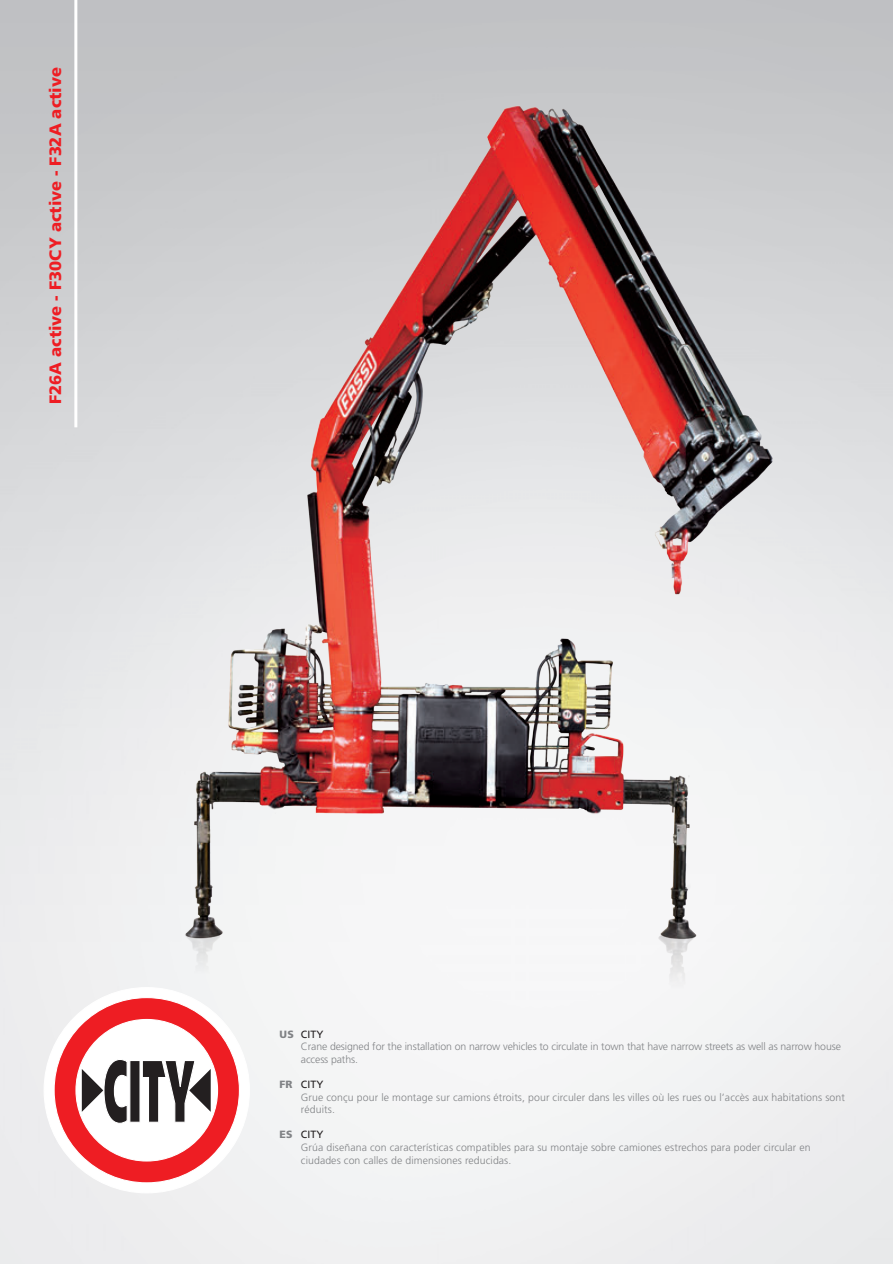
<style>
.page{position:relative;width:893px;height:1264px;background:#fff}
.page>*{position:absolute;margin:0;border:0;box-sizing:border-box;transform-origin:0 0}
.t1{font:900 16.5px "Frutiger";color:#ee1d23}
.t2{font:300 10.5px/12.6px "Frutiger";letter-spacing:.01em;color:#808285}
.t3{font:300 10.5px/12.6px "Frutiger";letter-spacing:-.01em;color:#808285}
.s1{font-weight:900}
.s2{font-weight:400;color:#231f20}
</style>
<div class="page">
<div style="left:106px;top:867px;width:628px;height:223px;background:#f5f5f6"></div>
<img style="left:146px;top:88px;width:628px;height:915px">
<svg style="left:44px;top:987px;width:206px;height:206px"></svg>
<h1 class="t1" style="left:45px;top:404px;width:338px;rotate:-90deg">F26A active - F30CY active - F32A active</h1>
<p class="t3" style="left:301px;top:1027px;width:541px;text-indent:-21px"><span class="s1">US</span> <span class="s2">CITY<br></span>Crane designed for the installation on narrow vehicles to circulate in town that have narrow streets as well as narrow house access paths.</p>
<p class="t2" style="left:301px;top:1078px;width:545px;text-indent:-21px"><span class="s1">FR</span> <span class="s2">CITY<br></span>Grue conçu pour le montage sur camions étroits, pour circuler dans les villes où les rues ou l’accès aux habitations sont réduits.</p>
<p class="t2" style="left:301px;top:1128px;width:511px;text-indent:-21px"><span class="s1">ES</span> <span class="s2">CITY<br></span>Grúa diseñana con características compatibles para su montaje sobre camiones estrechos para poder circular en ciudades con calles de dimensiones reducidas.</p>
</div>
